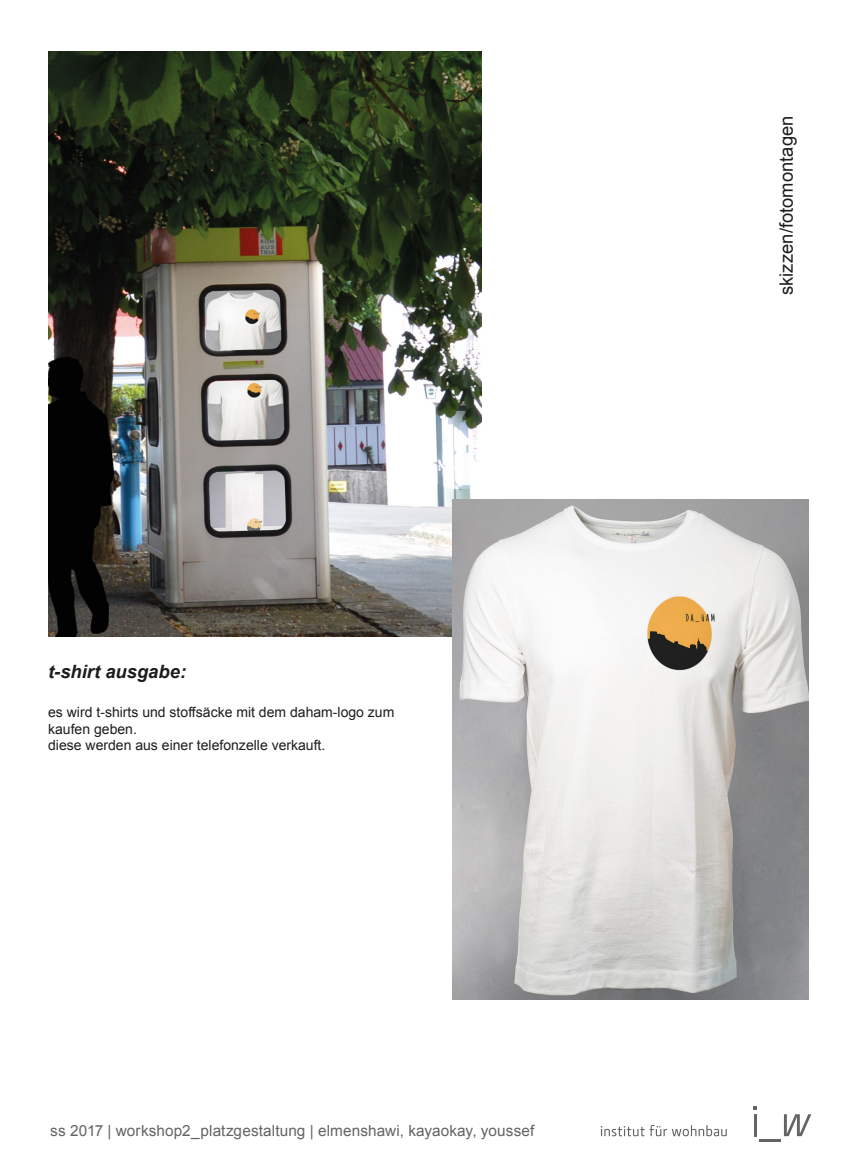
<style>
.page{position:relative;width:859px;height:1156px;background:#fff}
.page>*{position:absolute;margin:0;border:0;box-sizing:border-box;transform-origin:0 0}
.Fusszeile_8_75pt{font:18.38px "Arial";color:#1d1d1b}
.t1{font:italic 700 18.38px "Arial";color:#1d1d1b}
.t2{font:15.4px "Arial";letter-spacing:.005em;color:#646463}
.t3{font:14px "Arial";color:#1d1d1b}
</style>
<div class="page">
<svg style="left:600px;top:1125px;width:126px;height:11px"></svg>
<hr style="left:759px;top:1139px;width:21px;height:2px;background:#646463">
<svg style="left:783px;top:1114px;width:28px;height:22px"></svg>
<hr style="left:753px;top:1114px;width:3px;height:22px;background:#646463">
<img style="left:48px;top:51px;width:433px;height:585px">
<img style="left:453px;top:499px;width:354px;height:500px">
<p class="t1" style="left:48px;top:659px;width:139px">t-shirt ausgabe:</p>
<p class="t3" style="left:48px;top:702px;width:347px">es wird t-shirts und stoffsäcke mit dem daham-logo zum</p>
<p class="t3" style="left:48px;top:719px;width:90px">kaufen geben.</p>
<p class="t3" style="left:48px;top:736px;width:279px">diese werden aus einer telefonzelle verkauft.</p>
<p class="t2" style="left:50px;top:1120px;width:485px">ss 2017 | workshop2_platzgestaltung | elmenshawi, kayaokay, youssef</p>
<p class="Fusszeile_8_75pt" style="left:773px;top:295px;width:181px;rotate:-90deg">skizzen/fotomontagen</p>
</div>
